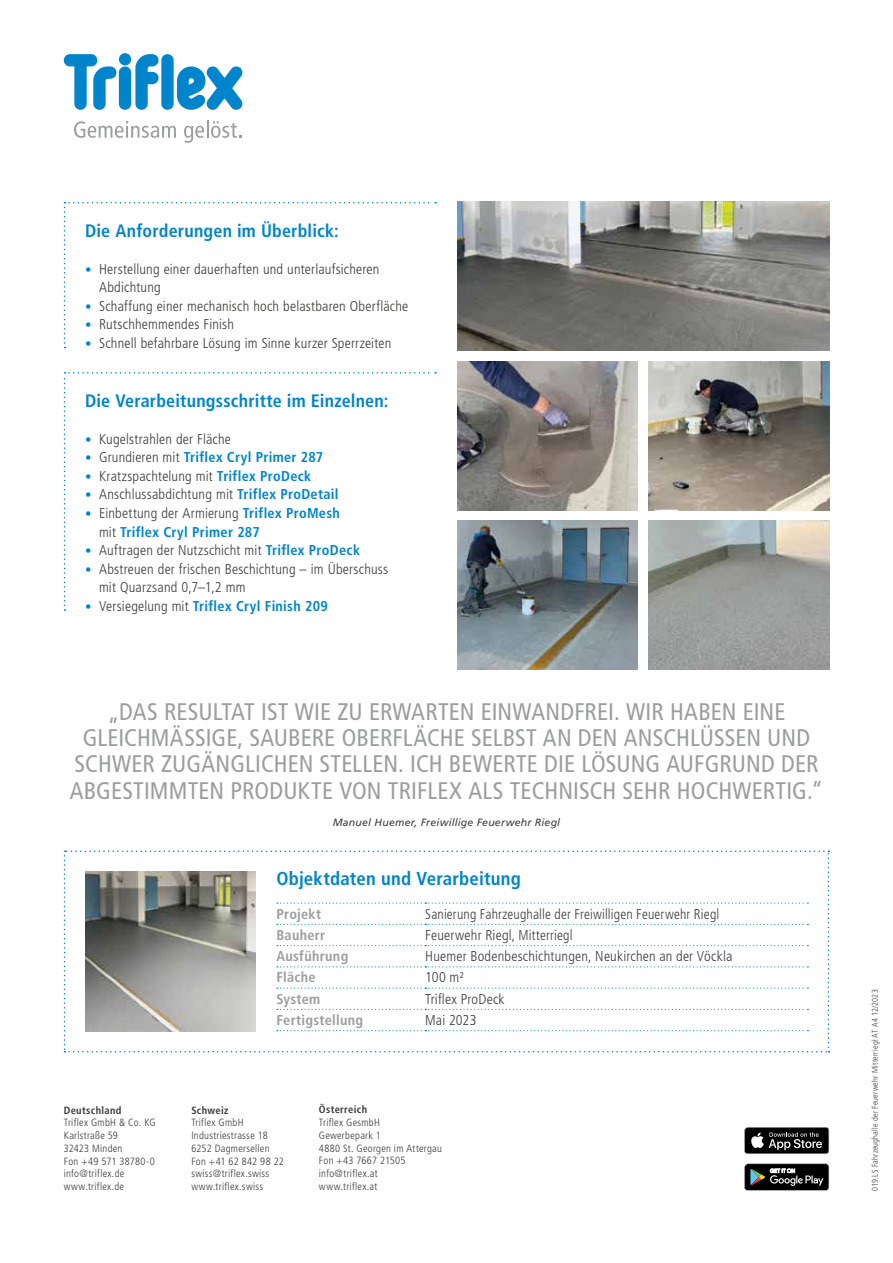
<style>
.page{position:relative;width:893px;height:1263px;background:#fff}
.page>*{position:absolute;margin:0;border:0;box-sizing:border-box;transform-origin:0 0}
.t1{font:condensed 24px/26.4px "Frutiger LT Pro";letter-spacing:.005em;color:#9c9d9d;text-align:center}
.t2{font:700 condensed 18.75px "Frutiger LT Pro";letter-spacing:.01em;color:#0085cd}
.t3{font:700 condensed 18px "Frutiger LT Pro";letter-spacing:.01em;color:#0085cd}
.t4{font:300 condensed 14.25px/18.5px "Frutiger LT Pro";letter-spacing:.015em;color:#3b3b3a}
.t5{font:700 condensed 14.25px/18.6px "Frutiger LT Pro";letter-spacing:.02em;color:#0085cd}
.t6{font:300 condensed 14.25px "Frutiger LT Pro";letter-spacing:.015em;color:#3b3b3a;scale:.96 1}
.t7{font:700 condensed 14.25px "Frutiger LT Pro";letter-spacing:.02em;color:#9c9d9d}
.t8{font:300 condensed 10.5px/12.8px "Frutiger LT Pro";letter-spacing:.025em;color:#3b3b3a}
.t9{font:italic 10.5px "Frutiger LT Pro";letter-spacing:.025em;color:#3b3b3a}
.t10{font:700 condensed 10.5px "Frutiger LT Pro";letter-spacing:.03em;color:#3b3b3a}
.t11{font:300 condensed 8.25px "Frutiger LT Pro";letter-spacing:.025em;color:#3b3b3a}
.s1{font-size:12.9px;color:#0085cd}
.s2{font-weight:300;font-size:12.9px}
.s3{font-weight:300;color:#3b3b3a}
.s4{font-weight:700;color:#0085cd}
</style>
<div class="page">
<svg style="left:74px;top:121px;width:102px;height:17px"></svg>
<svg style="left:184px;top:120px;width:57px;height:23px"></svg>
<svg style="left:64px;top:54px;width:52px;height:56px"></svg>
<div style="left:119px;top:66px;width:12px;height:44px;background:#0085cd;border-radius:6px"></div>
<div style="left:119px;top:53px;width:12px;height:12px;background:#0085cd;border-radius:50%"></div>
<svg style="left:135px;top:54px;width:24px;height:56px"></svg>
<svg style="left:177px;top:66px;width:65px;height:44px"></svg>
<div style="left:161px;top:54px;width:13px;height:56px;background:#0085cd;border-radius:6px"></div>
<img style="left:457px;top:202px;width:372px;height:149px">
<svg style="left:64px;top:850px;width:765px;height:202px"></svg>
<img style="left:85px;top:872px;width:170px;height:159px">
<svg style="left:64px;top:202px;width:372px;height:146px"></svg>
<svg style="left:64px;top:372px;width:372px;height:239px"></svg>
<svg style="left:744px;top:1127px;width:85px;height:27px;background:#343434"></svg>
<svg style="left:744px;top:1163px;width:85px;height:28px;background:#343635"></svg>
<img style="left:457px;top:361px;width:181px;height:149px">
<img style="left:648px;top:521px;width:181px;height:149px">
<img style="left:649px;top:361px;width:180px;height:149px">
<img style="left:457px;top:521px;width:181px;height:149px">
<p class="t3" style="left:85px;top:220px;width:255px">Die Anforderungen im Überblick:</p>
<p class="t4" style="left:99px;top:260px;width:282px;text-indent:-14px"><span class="s1">•</span> Herstellung einer dauerhaften und unterlaufsicheren<br>Abdichtung</p>
<p class="t4" style="left:85px;top:297px;width:325px"><span class="s1">•</span> Schaffung einer mechanisch hoch belastbaren Oberfläche</p>
<p class="t4" style="left:85px;top:315px;width:150px"><span class="s1">•</span> Rutschhemmendes Finish</p>
<p class="t4" style="left:85px;top:334px;width:308px"><span class="s1">•</span> Schnell befahrbare Lösung im Sinne kurzer Sperrzeiten</p>
<p class="t3" style="left:85px;top:390px;width:305px">Die Verarbeitungsschritte im Einzelnen:</p>
<p class="t4" style="left:85px;top:430px;width:147px"><span class="s1">•</span> Kugelstrahlen der Fläche</p>
<p class="t5" style="left:85px;top:448px;width:240px"><span class="s2">•</span> <span class="s3">Grundieren mit</span> Triflex Cryl Primer 287</p>
<p class="t4" style="left:85px;top:467px;width:228px"><span class="s1">•</span> Kratzspachtelung mit <span class="s4">Triflex ProDeck</span></p>
<p class="t4" style="left:85px;top:485px;width:255px"><span class="s1">•</span> Anschlussabdichtung mit <span class="s4">Triflex ProDetail</span></p>
<p class="t5" style="left:99px;top:504px;width:242px;text-indent:-14px"><span class="s2">•</span> <span class="s3">Einbettung der Armierung</span> Triflex ProMesh <span class="s3">mit</span> Triflex Cryl Primer 287</p>
<p class="t4" style="left:85px;top:541px;width:277px"><span class="s1">•</span> Auftragen der Nutzschicht mit <span class="s4">Triflex ProDeck</span></p>
<p class="t4" style="left:99px;top:559px;width:291px;text-indent:-14px"><span class="s1">•</span> Abstreuen der frischen Beschichtung – im Überschuss mit Quarzsand 0,7–1,2 mm</p>
<p class="t5" style="left:85px;top:596px;width:244px"><span class="s2">•</span> <span class="s3">Versiegelung mit</span> Triflex Cryl Finish 209</p>
<p class="t1" style="left:70px;top:698px;width:755px">„DAS RESULTAT IST WIE ZU ERWARTEN EINWANDFREI. WIR HABEN EINE GLEICHMÄSSIGE, SAUBERE OBERFLÄCHE SELBST AN DEN ANSCHLÜSSEN UND SCHWER ZUGÄNGLICHEN STELLEN. ICH BEWERTE DIE LÖSUNG AUFGRUND DER ABGESTIMMTEN PRODUKTE VON TRIFLEX ALS TECHNISCH SEHR HOCHWERTIG.“</p>
<p class="t9" style="left:333px;top:817px;width:229px">Manuel Huemer, Freiwillige Feuerwehr Riegl</p>
<p class="t10" style="left:64px;top:1104px;width:59px">Deutschland</p>
<p class="t8" style="left:64px;top:1116px;width:93px">Triflex GmbH &amp; Co. KG<br>Karlstraße 59<br>32423 Minden<br>Fon +49 571 38780-0 info@triflex.de www.triflex.de</p>
<h2 class="t2" style="left:276px;top:868px;width:246px">Objektdaten und Verarbeitung</h2>
<p class="t7" style="left:276px;top:905px;width:46px">Projekt</p>
<p class="t6" style="left:425px;top:905px;width:308px">Sanierung Fahrzeughalle der Freiwilligen Feuerwehr Riegl</p>
<p class="t7" style="left:276px;top:926px;width:50px">Bauherr</p>
<p class="t4" style="left:425px;top:926px;width:149px">Feuerwehr Riegl, Mitterriegl</p>
<p class="t7" style="left:276px;top:948px;width:73px">Ausführung</p>
<p class="t4" style="left:425px;top:947px;width:309px">Huemer Bodenbeschichtungen, Neukirchen an der Vöckla</p>
<p class="t7" style="left:276px;top:969px;width:41px">Fläche</p>
<p class="t4" style="left:425px;top:968px;width:40px">100 m²</p>
<p class="t7" style="left:276px;top:990px;width:45px">System</p>
<p class="t4" style="left:425px;top:990px;width:81px">Triflex ProDeck</p>
<p class="t7" style="left:276px;top:1011px;width:88px">Fertigstellung</p>
<p class="t4" style="left:425px;top:1011px;width:53px">Mai 2023</p>
<p class="t10" style="left:191px;top:1103px;width:39px">Schweiz</p>
<p class="t8" style="left:191px;top:1116px;width:94px">Triflex GmbH<br>Industriestrasse 18<br>6252 Dagmersellen<br>Fon +41 62 842 98 22 swiss@triflex.swiss www.triflex.swiss</p>
<p class="t10" style="left:319px;top:1103px;width:50px">Österreich</p>
<p class="t8" style="left:319px;top:1116px;width:124px">Triflex GesmbH<br>Gewerbepark 1<br>4880 St. Georgen im Attergau<br>Fon +43 7667 21505 info@triflex.at<br>www.triflex.at</p>
<p class="t11" style="left:870px;top:1191px;width:203px;rotate:-90deg">019.LS Fahrzeughalle der Feuerwehr Mitterriegl AT A4 12/2023</p>
</div>
